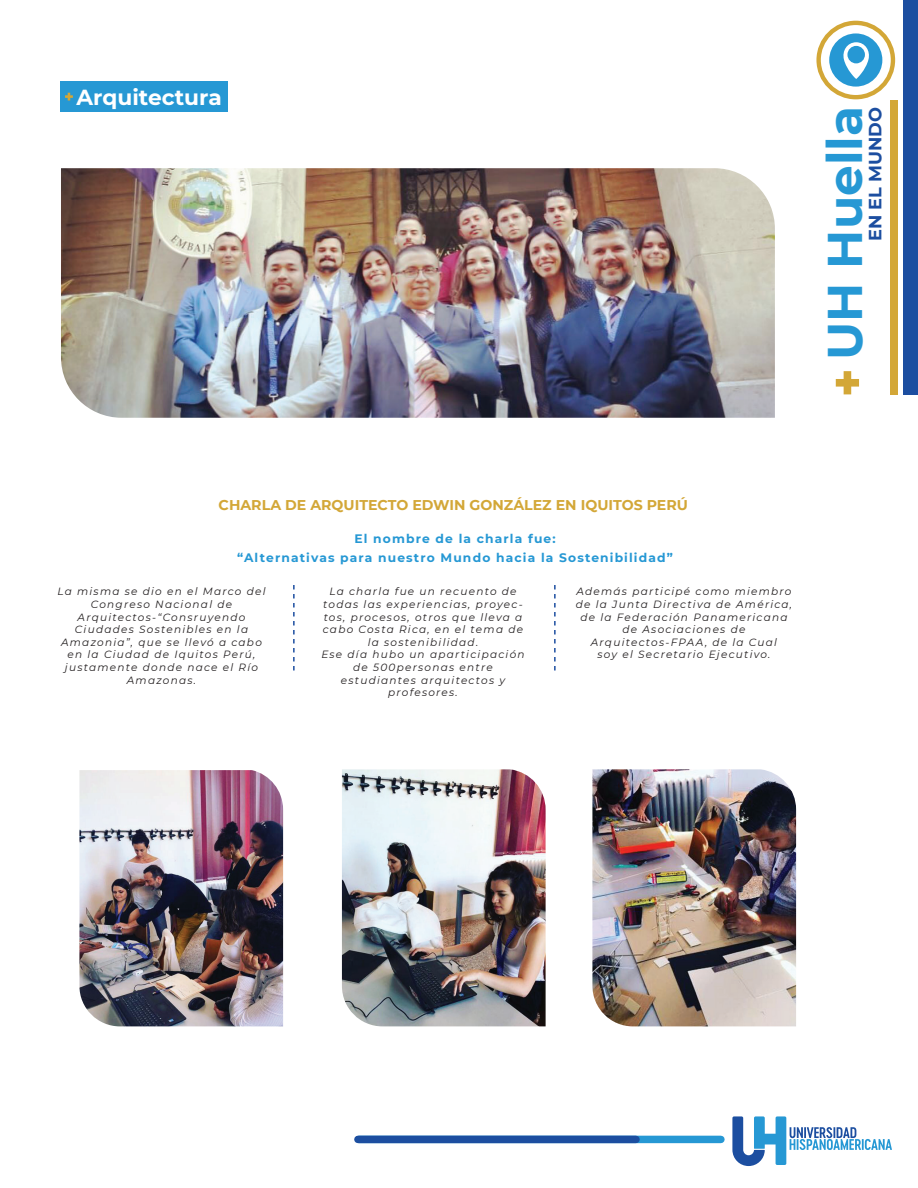
<style>
.page{position:relative;width:918px;height:1188px;background:#fff}
.page>*{position:absolute;margin:0;border:0;box-sizing:border-box;transform-origin:0 0}
.t1{font:700 48.6px "Montserrat";color:#2698d4}
.t2{font:700 21.75px "Montserrat";color:#fff}
.t3{font:700 17.7px "Montserrat";color:#1c4ea0}
.t4{font:700 14.1px "Montserrat";color:#d3a737}
.t5{font:700 12.3px/19.2px "Montserrat";letter-spacing:.09em;color:#2698d4;text-align:center}
.t6{font:italic 10.5px/12.6px "Montserrat";letter-spacing:.12em;color:#231f20;text-align:center}
</style>
<div class="page">
<div style="left:359px;top:1136px;width:362px;height:7px;background:#2698d4"></div>
<div style="left:358px;top:1136px;width:278px;height:7px;background:#1c4ea0"></div>
<svg style="left:732px;top:1116px;width:160px;height:50px"></svg>
<img style="left:61px;top:168px;width:714px;height:250px">
<svg style="left:836px;top:371px;width:23px;height:23px"></svg>
<div style="left:829px;top:33px;width:53px;height:54px;background:#2698d4;border-radius:50%"></div>
<svg style="left:843px;top:42px;width:26px;height:37px"></svg>
<div style="left:847px;top:46px;width:18px;height:17px;background:#2698d4;border-radius:50%"></div>
<div style="left:816px;top:21px;width:79px;height:78px;border:4px solid #d3a737;border-radius:50%"></div>
<div style="left:904px;top:0;width:14px;height:394px;background:#1c4ea0"></div>
<div style="left:890px;top:100px;width:8px;height:294px;background:#d3a737"></div>
<div style="left:61px;top:81px;width:167px;height:31px;background:#2698d4"></div>
<svg style="left:65px;top:93px;width:8px;height:8px"></svg>
<img style="left:79px;top:770px;width:204px;height:256px">
<img style="left:342px;top:769px;width:204px;height:257px">
<img style="left:592px;top:769px;width:204px;height:257px">
<svg style="left:293px;top:585px;width:2px;height:86px"></svg>
<svg style="left:554px;top:585px;width:2px;height:86px"></svg>
<h2 class="t2" style="left:77px;top:81px;width:147px">Arquitectura</h2>
<h1 class="t1" style="left:810px;top:360px;width:255px;rotate:-90deg">UH Huella</h1>
<h3 class="t3" style="left:862px;top:241px;width:135px;rotate:-90deg">EN EL MUNDO</h3>
<h3 class="t4" style="left:219px;top:495px;width:471px">CHARLA DE ARQUITECTO EDWIN GONZÁLEZ EN IQUITOS PERÚ</h3>
<p class="t5" style="left:237px;top:528px;width:437px">El nombre de la charla fue:<br>“Alternativas para nuestro Mundo hacia la Sostenibilidad”</p>
<p class="t6" style="left:57px;top:585px;width:210px">La misma se dio en el Marco del<br>Congreso Nacional de<br>Arquitectos-“Consruyendo<br>Ciudades Sostenibles en la<br>Amazonia”, que se llevó a cabo en la Ciudad de Iquitos Perú, justamente donde nace el Río<br>Amazonas.</p>
<p class="t6" style="left:321px;top:585px;width:205px">La charla fue un recuento de todas las experiencias, proyec&shy;tos, procesos, otros que lleva a cabo Costa Rica, en el tema de la sostenibilidad.<br>Ese día hubo un aparticipación de 500personas entre estudiantes arquitectos y profesores.</p>
<p class="t6" style="left:576px;top:585px;width:218px">Además participé como miembro de la Junta Directiva de América, de la Federación Panamericana de Asociaciones de<br>Arquitectos-FPAA, de la Cual<br>soy el Secretario Ejecutivo.</p>
</div>
